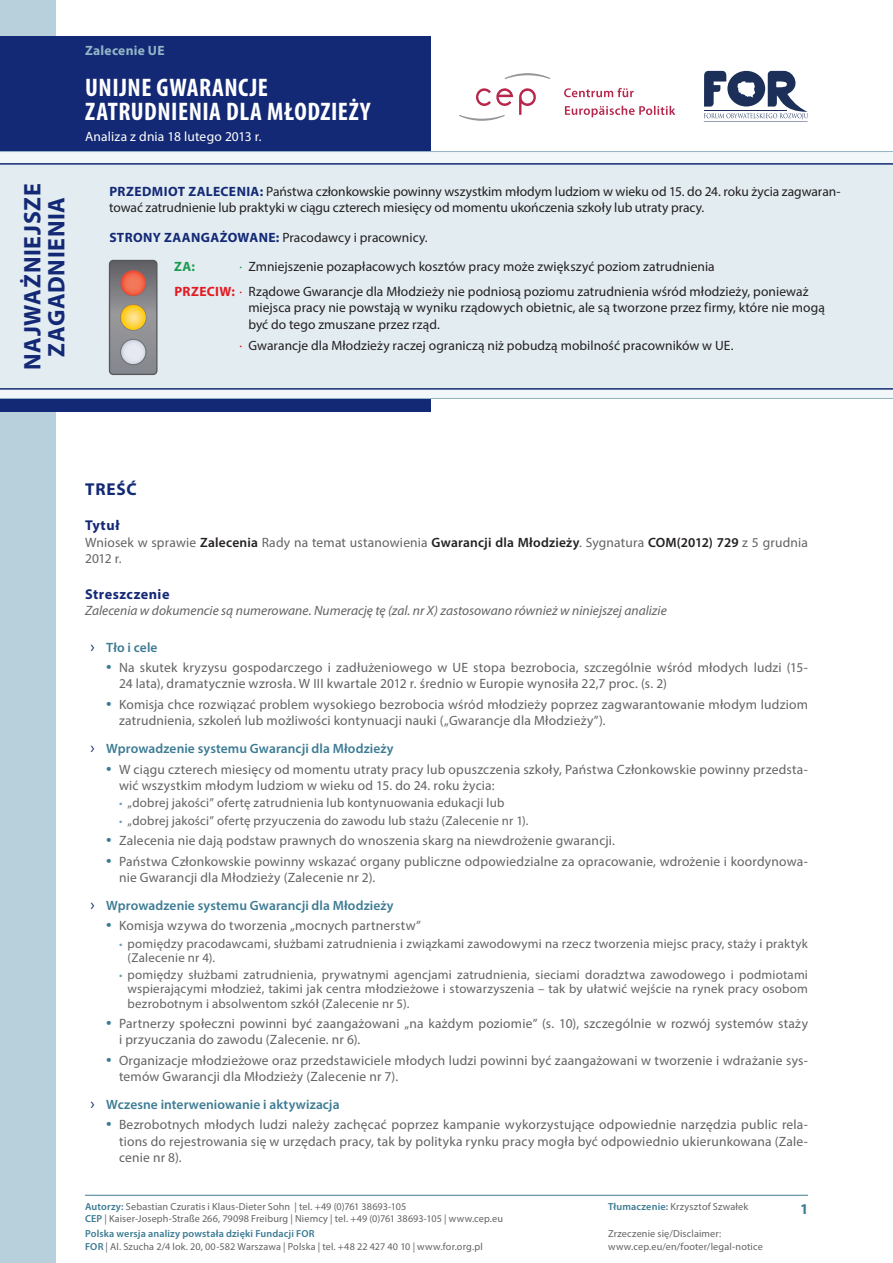
<style>
.page{position:relative;width:893px;height:1263px;background:#fff}
.page>*{position:absolute;margin:0;border:0;box-sizing:border-box;transform-origin:0 0}
.tytul{font:700 condensed 25.5px "Myriad Pro";letter-spacing:.02em;color:#fff}
.tytul-2{font:700 24px "Myriad Pro";letter-spacing:.03em;color:#142975}
.tytul-3{font:700 17.25px "Myriad Pro";letter-spacing:.04em;color:#142975}
.tytul-4{font:700 15px "Myriad Pro";color:#3c7b93}
.podtytul{font:700 14.25px "Myriad Pro";letter-spacing:.035em;color:#142975}
.t1{font:13.5px/16.2px "Myriad Pro";letter-spacing:.015em;color:#636366}
.t2{font:13.5px/16.5px "Myriad Pro";letter-spacing:.005em;color:#231f20}
.t3{font:600 13.5px "Myriad Pro";letter-spacing:.005em;color:#3c7b93}
.t4{font:italic 13.5px "Myriad Pro";color:#636366}
.tytul-5{font:13.5px "Myriad Pro";letter-spacing:.01em;color:#fff}
.t5{font:700 13.5px "Myriad Pro";letter-spacing:.02em;color:#92b6c7}
.t6{font:700 13.5px "Myriad Pro";color:#199c4e}
.t7{font:12.9px/14.1px "Myriad Pro";letter-spacing:.015em;color:#636366}
.t8{font:10.2px/15px "Myriad Pro";letter-spacing:.015em;color:#636366}
.s1{font-weight:700;color:#142975}
.s2{color:#199c4e}
.s3{font-weight:700;color:#e21a21}
.s4{color:#e21a21}
.s5{font-weight:600;color:#231f20}
.s6{font-weight:400;font-size:16.5px;color:#142975}
.s7{font-size:19.5px;color:#3c7b93}
.s8{font-size:12px;color:#6f9db2}
.s9{font-weight:600;color:#3c7b93}
</style>
<div class="page">
<div style="left:0;top:0;width:55px;height:1263px;background:#b8cfdc"></div>
<div style="left:0;top:36px;width:430px;height:375px;background:#142975"></div>
<svg style="left:505px;top:73px;width:45px;height:6px"></svg>
<svg style="left:565px;top:106px;width:110px;height:11px"></svg>
<svg style="left:476px;top:88px;width:37px;height:18px"></svg>
<svg style="left:519px;top:88px;width:17px;height:27px"></svg>
<svg style="left:564px;top:88px;width:70px;height:9px"></svg>
<svg style="left:459px;top:115px;width:46px;height:6px"></svg>
<hr style="left:704px;top:121px;width:103px;height:1px;background:#1b2f59">
<svg style="left:704px;top:71px;width:104px;height:49px"></svg>
<svg style="left:0;top:151px;width:893px;height:248px"></svg>
<div style="left:0;top:163px;width:893px;height:227px;background:#e2ecf1"></div>
<div style="left:109px;top:260px;width:49px;height:115px;border:1px solid #57585a;border-radius:4px"></div>
<svg style="left:110px;top:260px;width:47px;height:114px;background:#9f8e82"></svg>
<hr style="left:85px;top:1195px;width:723px;height:1px;background:#3c7b93">
<p class="t5" style="left:85px;top:41px;width:81px">Zalecenie UE</p>
<p class="tytul" style="left:85px;top:71px;width:184px">UNIJNE GWARANCJE</p>
<p class="tytul" style="left:85px;top:95px;width:287px">ZATRUDNIENIA DLA MŁODZIEŻY</p>
<p class="tytul-5" style="left:85px;top:128px;width:178px">Analiza z dnia 18 lutego 2013 r.</p>
<p class="tytul-2" style="left:17px;top:370px;width:188px;rotate:-90deg">NAJWAŻNIEJSZE</p>
<p class="tytul-2" style="left:41px;top:357px;width:161px;rotate:-90deg">ZAGADNIENIA</p>
<p class="t2" style="left:109px;top:183px;width:733px"><span class="s1">PRZEDMIOT ZALECENIA:</span> Państwa członkowskie powinny wszystkim młodym ludziom w wieku od 15. do 24. roku życia zagwaran&shy;tować zatrudnienie lub praktyki w ciągu czterech miesięcy od momentu ukończenia szkoły lub utraty pracy.</p>
<p class="t2" style="left:109px;top:229px;width:320px"><span class="s1">STRONY ZAANGAŻOWANE:</span> Pracodawcy i pracownicy.</p>
<p class="t6" style="left:174px;top:258px;width:22px">ZA:</p>
<p class="t2" style="left:239px;top:258px;width:477px"><span class="s2">∙</span> Zmniejszenie pozapłacowych kosztów pracy może zwiększyć poziom zatrudnienia</p>
<p class="t2" style="left:248px;top:283px;width:578px;text-indent:-74px"><span class="s3">PRZECIW:</span> <span class="s4">∙</span> Rządowe Gwarancje dla Młodzieży nie podniosą poziomu zatrudnienia wśród młodzieży, ponieważ miejsca pracy nie powstają w wyniku rządowych obietnic, ale są tworzone przez firmy, które nie mogą być do tego zmuszane przez rząd.</p>
<p class="t2" style="left:239px;top:337px;width:496px"><span class="s4">∙</span> Gwarancje dla Młodzieży raczej ograniczą niż pobudzą mobilność pracowników w UE.</p>
<p class="tytul-3" style="left:85px;top:477px;width:53px">TREŚĆ</p>
<p class="podtytul" style="left:85px;top:516px;width:36px">Tytuł</p>
<p class="t1" style="left:85px;top:534px;width:724px">Wniosek w sprawie <span class="s5">Zalecenia</span> Rady na temat ustanowienia <span class="s5">Gwarancji dla Młodzieży</span>. Sygnatura <span class="s5">COM(2012) 729</span> z 5 grudnia<br>2012 r.</p>
<p class="podtytul" style="left:85px;top:585px;width:86px">Streszczenie</p>
<p class="t4" style="left:85px;top:602px;width:583px">Zalecenia w dokumencie są numerowane. Numerację tę (zal. nr X) zastosowano również w niniejszej analizie</p>
<p class="t3" style="left:91px;top:639px;width:68px"><span class="s6">›</span> Tło i cele</p>
<p class="t1" style="left:119px;top:659px;width:690px;text-indent:-13px"><span class="s7">•</span> Na skutek kryzysu gospodarczego i zadłużeniowego w UE stopa bezrobocia, szczególnie wśród młodych ludzi (15-<br>24 lata), dramatycznie wzrosła. W III kwartale 2012 r. średnio w Europie wynosiła 22,7 proc. (s. 2)</p>
<p class="t1" style="left:119px;top:696px;width:690px;text-indent:-13px"><span class="s7">•</span> Komisja chce rozwiązać problem wysokiego bezrobocia wśród młodzieży poprzez zagwarantowanie młodym ludziom zatrudnienia, szkoleń lub możliwości kontynuacji nauki („Gwarancje dla Młodzieży”).</p>
<p class="t3" style="left:91px;top:740px;width:305px"><span class="s6">›</span> Wprowadzenie systemu Gwarancji dla Młodzieży</p>
<p class="t1" style="left:119px;top:761px;width:690px;text-indent:-13px"><span class="s7">•</span> W ciągu czterech miesięcy od momentu utraty pracy lub opuszczenia szkoły, Państwa Członkowskie powinny przedsta&shy;wić wszystkim młodym ludziom w wieku od 15. do 24. roku życia:</p>
<p class="t7" style="left:119px;top:796px;width:387px"><span class="s8">•</span> „dobrej jakości” ofertę zatrudnienia lub kontynuowania edukacji lub</p>
<p class="t7" style="left:119px;top:813px;width:411px"><span class="s8">•</span> „dobrej jakości” ofertę przyuczenia do zawodu lub stażu (Zalecenie nr 1).</p>
<p class="t1" style="left:106px;top:832px;width:510px"><span class="s7">•</span> Zalecenia nie dają podstaw prawnych do wnoszenia skarg na niewdrożenie gwarancji.</p>
<p class="t1" style="left:119px;top:853px;width:690px;text-indent:-13px"><span class="s7">•</span> Państwa Członkowskie powinny wskazać organy publiczne odpowiedzialne za opracowanie, wdrożenie i koordynowa&shy;nie Gwarancji dla Młodzieży (Zalecenie nr 2).</p>
<p class="t3" style="left:91px;top:897px;width:305px"><span class="s6">›</span> Wprowadzenie systemu Gwarancji dla Młodzieży</p>
<p class="t1" style="left:106px;top:917px;width:316px"><span class="s7">•</span> Komisja wzywa do tworzenia „mocnych partnerstw”</p>
<p class="t7" style="left:128px;top:936px;width:682px;text-indent:-9px"><span class="s8">•</span> pomiędzy pracodawcami, służbami zatrudnienia i związkami zawodowymi na rzecz tworzenia miejsc pracy, staży i praktyk (Zalecenie nr 4).</p>
<p class="t7" style="left:128px;top:968px;width:682px;text-align:justify;text-indent:-9px"><span class="s8">•</span> pomiędzy służbami zatrudnienia, prywatnymi agencjami zatrudnienia, sieciami doradztwa zawodowego i podmiotami wspierającymi młodzież, takimi jak centra młodzieżowe i stowarzyszenia – tak by ułatwić wejście na rynek pracy osobom bezrobotnym i absolwentom szkół (Zalecenie nr 5).</p>
<p class="t1" style="left:119px;top:1015px;width:690px;text-indent:-13px"><span class="s7">•</span> Partnerzy społeczni powinni być zaangażowani „na każdym poziomie” (s. 10), szczególnie w rozwój systemów staży i przyuczania do zawodu (Zalecenie. nr 6).</p>
<p class="t1" style="left:119px;top:1052px;width:690px;text-indent:-13px"><span class="s7">•</span> Organizacje młodzieżowe oraz przedstawiciele młodych ludzi powinni być zaangażowani w tworzenie i wdrażanie sys&shy;temów Gwarancji dla Młodzieży (Zalecenie nr 7).</p>
<p class="t3" style="left:91px;top:1096px;width:250px"><span class="s6">›</span> Wczesne interweniowanie i aktywizacja</p>
<p class="t1" style="left:119px;top:1116px;width:690px;text-align:justify;text-indent:-13px"><span class="s7">•</span> Bezrobotnych młodych ludzi należy zachęcać poprzez kampanie wykorzystujące odpowiednie narzędzia public rela&shy;tions do rejestrowania się w urzędach pracy, tak by polityka rynku pracy mogła być odpowiednio ukierunkowana (Zale&shy;cenie nr 8).</p>
<p class="t8" style="left:85px;top:1199px;width:323px"><span class="s9">Autorzy:</span> Sebastian Czuratis i Klaus-Dieter Sohn | tel. +49 (0)761 38693-105</p>
<p class="tytul-4" style="left:800px;top:1199px;width:10px">1</p>
<p class="t8" style="left:85px;top:1211px;width:420px"><span class="s9">CEP</span> | Kaiser-Joseph-Straße 266, 79098 Freiburg | Niemcy | tel. +49 (0)761 38693-105 | www.cep.eu<br><span class="s9">Polska wersja analizy powstała dzięki Fundacji FOR</span></p>
<p class="t8" style="left:85px;top:1238px;width:399px"><span class="s9">FOR</span> | Al. Szucha 2/4 lok. 20, 00-582 Warszawa | Polska | tel. +48 22 427 40 10 | www.for.org.pl</p>
<p class="t8" style="left:608px;top:1199px;width:142px"><span class="s9">Tłumaczenie:</span> Krzysztof Szwałek</p>
<p class="t8" style="left:608px;top:1228px;width:156px;line-height:12.3px">Zrzeczenie się/Disclaimer: www.cep.eu/en/footer/legal-notice</p>
</div>
